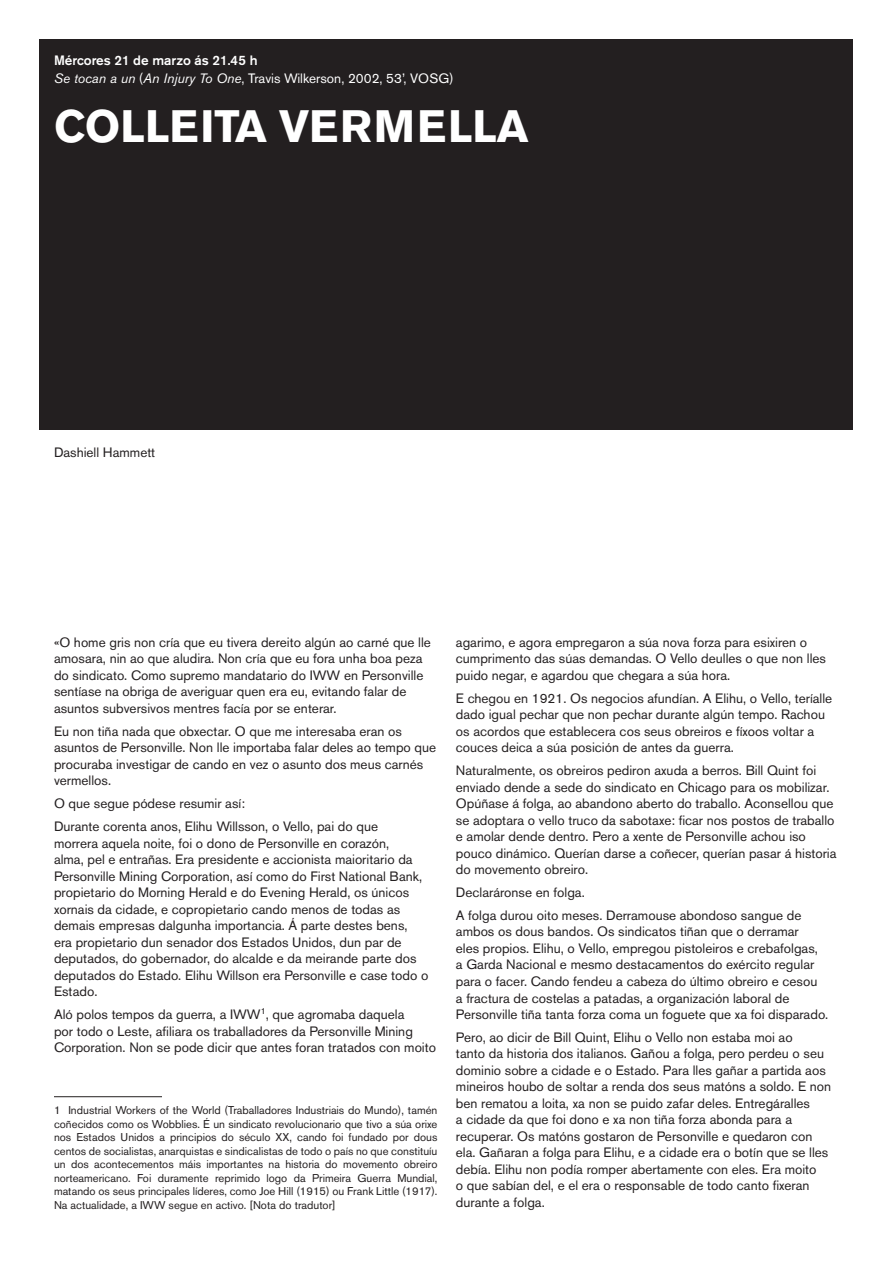
<style>
.page{position:relative;width:893px;height:1263px;background:#fff}
.page>*{position:absolute;margin:0;border:0;box-sizing:border-box;transform-origin:0 0}
.t1{font:700 45px "Akzidenz Grotesk BE";color:#fff}
.texto{font:13.5px/16.5px "Akzidenz Grotesk BE";color:#231f20}
.t2{font:13.5px "Akzidenz Grotesk BE";color:#fff}
.t3{font:500 13.5px "Akzidenz Grotesk BE";color:#fff}
.nota_ao_pe{font:11.25px/13.5px "Akzidenz Grotesk BE";color:#231f20;text-align:justify}
.s1{font-style:italic}
</style>
<div class="page">
<div style="left:40px;top:39px;width:813px;height:391px;background:#231f20"></div>
<hr style="left:54px;top:1096px;width:108px;height:1px;background:#231f20">
<p class="t3" style="left:54px;top:52px;width:205px">Mércores 21 de marzo ás 21.45 h</p>
<p class="t2" style="left:54px;top:70px;width:401px"><span class="s1">Se tocan a un</span> (<span class="s1">An Injury To One</span>, Travis Wilkerson, 2002, 53’, VOSG)</p>
<p class="t1" style="left:54px;top:100px;width:476px">COLLEITA VERMELLA</p>
<p class="texto" style="left:54px;top:444px;width:103px">Dashiell Hammett</p>
<p class="texto" style="left:54px;top:634px;width:378px">«O home gris non cría que eu tivera dereito algún ao carné que lle amosara, nin ao que aludira. Non cría que eu fora unha boa peza do sindicato. Como supremo mandatario do IWW en Personville sentíase na obriga de averiguar quen era eu, evitando falar de asuntos subversivos mentres facía por se enterar.</p>
<p class="texto" style="left:54px;top:723px;width:384px">Eu non tiña nada que obxectar. O que me interesaba eran os asuntos de Personville. Non lle importaba falar deles ao tempo que procuraba investigar de cando en vez o asunto dos meus carnés vermellos.</p>
<p class="texto" style="left:54px;top:795px;width:192px">O que segue pódese resumir así:</p>
<p class="texto" style="left:54px;top:818px;width:376px">Durante corenta anos, Elihu Willsson, o Vello, pai do que<br>morrera aquela noite, foi o dono de Personville en corazón,<br>alma, pel e entrañas. Era presidente e accionista maioritario da Personville Mining Corporation, así como do First National Bank, propietario do Morning Herald e do Evening Herald, os únicos xornais da cidade, e copropietario cando menos de todas as demais empresas dalgunha importancia. Á parte destes bens, era propietario dun senador dos Estados Unidos, dun par de deputados, do gobernador, do alcalde e da meirande parte dos deputados do Estado. Elihu Willson era Personville e case todo o Estado.</p>
<p class="texto" style="left:54px;top:1006px;width:384px">Aló polos tempos da guerra, a IWW<sup>1</sup>, que agromaba daquela<br>por todo o Leste, afiliara os traballadores da Personville Mining<br>Corporation. Non se pode dicir que antes foran tratados con moito</p>
<p class="nota_ao_pe" style="left:54px;top:1104px;width:385px">1 Industrial Workers of the World (Traballadores Industriais do Mundo), tamén coñecidos como os Wobblies. É un sindicato revolucionario que tivo a súa orixe nos Estados Unidos a principios do século XX, cando foi fundado por dous centos de socialistas, anarquistas e sindicalistas de todo o país no que constituíu un dos acontecementos máis importantes na historia do movemento obreiro norteamericano. Foi duramente reprimido logo da Primeira Guerra Mundial, matando os seus principales líderes, como Joe Hill (1915) ou Frank Little (1917).<br>Na actualidade, a IWW segue en activo. [Nota do tradutor]</p>
<p class="texto" style="left:456px;top:634px;width:372px">agarimo, e agora empregaron a súa nova forza para esixiren o cumprimento das súas demandas. O Vello deulles o que non lles puido negar, e agardou que chegara a súa hora.</p>
<p class="texto" style="left:456px;top:690px;width:378px">E chegou en 1921. Os negocios afundían. A Elihu, o Vello, teríalle dado igual pechar que non pechar durante algún tempo. Rachou os acordos que establecera cos seus obreiros e fíxoos voltar a couces deica a súa posición de antes da guerra.</p>
<p class="texto" style="left:456px;top:762px;width:382px">Naturalmente, os obreiros pediron axuda a berros. Bill Quint foi enviado dende a sede do sindicato en Chicago para os mobilizar.<br>Opúñase á folga, ao abandono aberto do traballo. Aconsellou que se adoptara o vello truco da sabotaxe: ficar nos postos de traballo e amolar dende dentro. Pero a xente de Personville achou iso pouco dinámico. Querían darse a coñecer, querían pasar á historia do movemento obreiro.</p>
<p class="texto" style="left:456px;top:884px;width:130px">Declaráronse en folga.</p>
<p class="texto" style="left:456px;top:907px;width:374px">A folga durou oito meses. Derramouse abondoso sangue de ambos os dous bandos. Os sindicatos tiñan que o derramar<br>eles propios. Elihu, o Vello, empregou pistoleiros e crebafolgas,<br>a Garda Nacional e mesmo destacamentos do exército regular para o facer. Cando fendeu a cabeza do último obreiro e cesou<br>a fractura de costelas a patadas, a organización laboral de Personville tiña tanta forza coma un foguete que xa foi disparado.</p>
<p class="texto" style="left:456px;top:1029px;width:377px">Pero, ao dicir de Bill Quint, Elihu o Vello non estaba moi ao<br>tanto da historia dos italianos. Gañou a folga, pero perdeu o seu dominio sobre a cidade e o Estado. Para lles gañar a partida aos mineiros houbo de soltar a renda dos seus matóns a soldo. E non ben rematou a loita, xa non se puido zafar deles. Entregáralles<br>a cidade da que foi dono e xa non tiña forza abonda para a recuperar. Os matóns gostaron de Personville e quedaron con ela. Gañaran a folga para Elihu, e a cidade era o botín que se lles debía. Elihu non podía romper abertamente con eles. Era moito<br>o que sabían del, e el era o responsable de todo canto fixeran durante a folga.</p>
</div>
